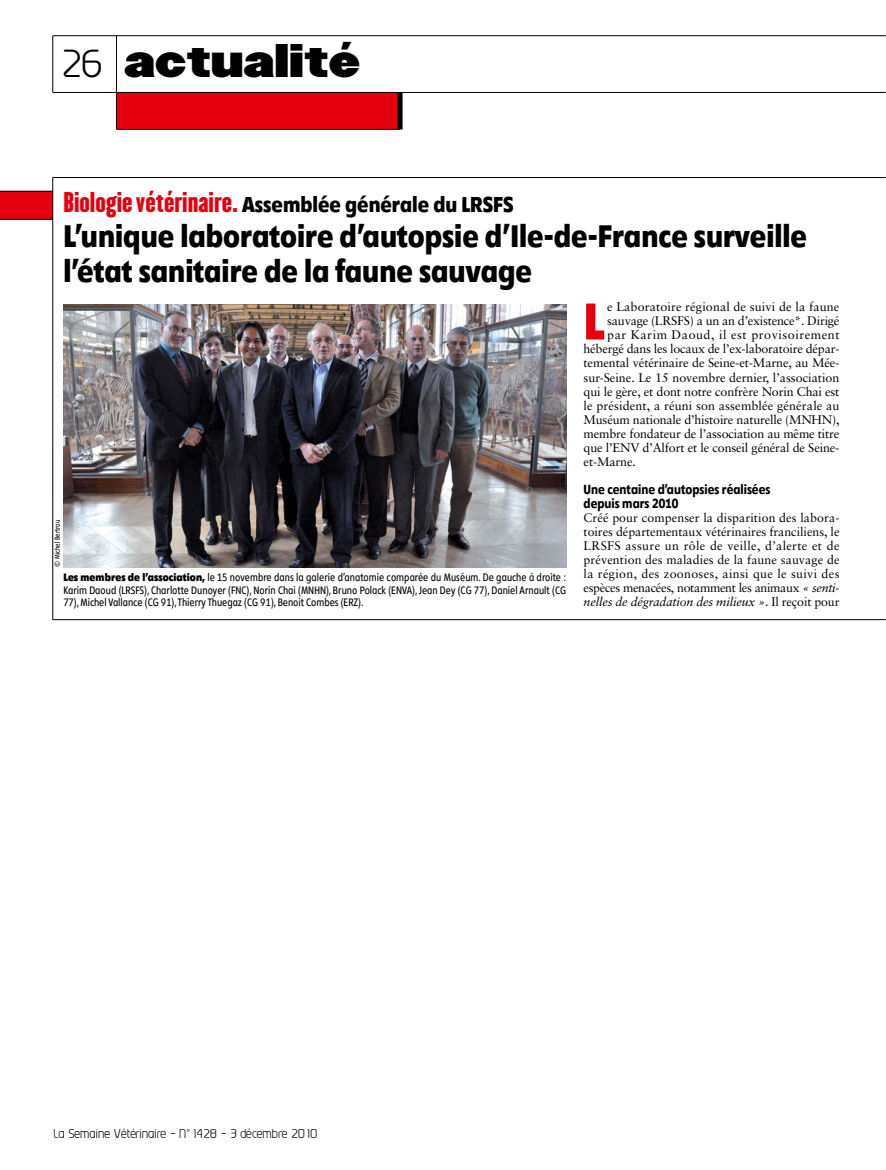
<style>
.page{position:relative;width:886px;height:1170px;background:#fff}
.page>*{position:absolute;margin:0;border:0;box-sizing:border-box;transform-origin:0 0}
.t1{font:700 53.88px "Diamanti Condensed EF";color:#e6000e}
.t2{font:41.25px "Champion HTF Heavyweight";color:#000}
.t3{font:700 32.5px/35px "Diamanti Condensed EF";color:#000}
.t4{font:700 22.5px "Diamanti Condensed EF";color:#000}
.t5{font:500 13.75px/14px "Diamanti Condensed EF";color:#000}
.t6{font:12.5px/14px "Sabon";letter-spacing:-.01em;color:#000;text-align:justify}
.t7{font:12.5px "Sabon";letter-spacing:.01em;color:#000}
.t8{font:12.5px "Sabon";letter-spacing:.04em;color:#000}
.t9{font:300 11.25px/12.5px "Diamanti Condensed EF";color:#000;text-align:justify}
.t10{font:300 11.25px "Prosper";letter-spacing:.02em;color:#000}
.t11{font:300 7.5px "Diamanti Condensed EF";color:#000}
.s1{font-family:"Prosper";font-weight:300;font-size:34.62px}
.s2{font-family:"Champion HTF Lightweight";font-weight:400;font-size:25px;color:#e6000e}
.s3{font-weight:800}
.s4{font-style:italic}
</style>
<div class="page">
<hr style="left:53px;top:177px;width:832px;height:1px;background:#000">
<div style="left:117px;top:92px;width:283px;height:37px;background:#e6000e"></div>
<hr style="left:53px;top:619px;width:832px;height:1px;background:#000">
<hr style="left:117px;top:129px;width:283px;height:1px;background:#000">
<hr style="left:52px;top:36px;width:1px;height:56px;background:#000">
<hr style="left:116px;top:36px;width:1px;height:93px;background:#000">
<div style="left:397px;top:92px;width:5px;height:37px;background:#000"></div>
<div style="left:0;top:191px;width:53px;height:28px;background:#e6000e"></div>
<hr style="left:0;top:191px;width:53px;height:1px;background:#000">
<hr style="left:0;top:219px;width:53px;height:1px;background:#000">
<hr style="left:52px;top:177px;width:1px;height:442px;background:#000">
<hr style="left:53px;top:35px;width:832px;height:1px;background:#000">
<hr style="left:53px;top:92px;width:832px;height:1px;background:#000">
<img style="left:64px;top:304px;width:502px;height:263px">
<h2 class="t2" style="left:62px;top:43px;width:300px"><span class="s1">26</span> actualité</h2>
<h3 class="t4" style="left:63px;top:196px;width:452px"><span class="s2">Biologie vétérinaire.</span> Assemblée générale du LRSFS</h3>
<h3 class="t3" style="left:63px;top:221px;width:745px">L’unique laboratoire d’autopsie d’Ile-de-France surveille l’état sanitaire de la faune sauvage</h3>
<p class="t11" style="left:55px;top:566px;width:48px;rotate:-90deg">© Michel Bertrou</p>
<p class="t9" style="left:63px;top:572px;width:504px"><span class="s3">Les membres de l’association,</span> le 15 novembre dans la galerie d’anatomie comparée du Muséum. De gauche à droite :<br>Karim Daoud (LRSFS), Charlotte Dunoyer (FNC), Norin Chai (MNHN), Bruno Polack (ENVA), Jean Dey (CG 77), Daniel Arnault (CG 77), Michel Vallance (CG 91),Thierry Thuegaz (CG 91), Benoit Combes (ERZ).</p>
<h1 class="t1" style="left:583px;top:301px;width:22px">L</h1>
<p class="t7" style="left:607px;top:302px;width:234px">e Laboratoire régional de suivi de la faune</p>
<p class="t6" style="left:607px;top:315px;width:234px">sauvage (LRSFS) a un an d’existence*. Dirigé</p>
<p class="t8" style="left:607px;top:330px;width:234px">par Karim Daoud, il est provisoirement</p>
<p class="t6" style="left:583px;top:343px;width:257px">hébergé dans les locaux de l’ex-laboratoire dépar-</p>
<p class="t6" style="left:583px;top:357px;width:257px">temental vétérinaire de Seine-et-Marne, au Mée-</p>
<p class="t6" style="left:583px;top:371px;width:257px">sur-Seine. Le 15 novembre dernier, l’association</p>
<p class="t6" style="left:583px;top:385px;width:257px">qui le gère, et dont notre confrère Norin Chai est</p>
<p class="t7" style="left:583px;top:400px;width:257px">le président, a réuni son assemblée générale au</p>
<p class="t6" style="left:583px;top:413px;width:257px">Muséum nationale d’histoire naturelle (MNHN),</p>
<p class="t6" style="left:583px;top:427px;width:257px">membre fondateur de l’association au même titre</p>
<p class="t6" style="left:583px;top:441px;width:257px">que l’ENV d’Alfort et le conseil général de Seine-</p>
<p class="t6" style="left:583px;top:455px;width:54px">et-Marne.</p>
<p class="t5" style="left:583px;top:483px;width:188px">Une centaine d’autopsies réalisées depuis mars 2010</p>
<p class="t6" style="left:583px;top:511px;width:257px">Créé pour compenser la disparition des labora&shy;toires départementaux vétérinaires franciliens, le LRSFS assure un rôle de veille, d’alerte et de prévention des maladies de la faune sauvage de la région, des zoonoses, ainsi que le suivi des espèces menacées, notamment les animaux <span class="s4">« senti&shy;nelles de dégradation des milieux »</span>. Il reçoit pour</p>
<p class="t10" style="left:54px;top:1128px;width:265px">La Semaine Vétérinaire - N°1428 - 3 décembre 2010</p>
</div>
